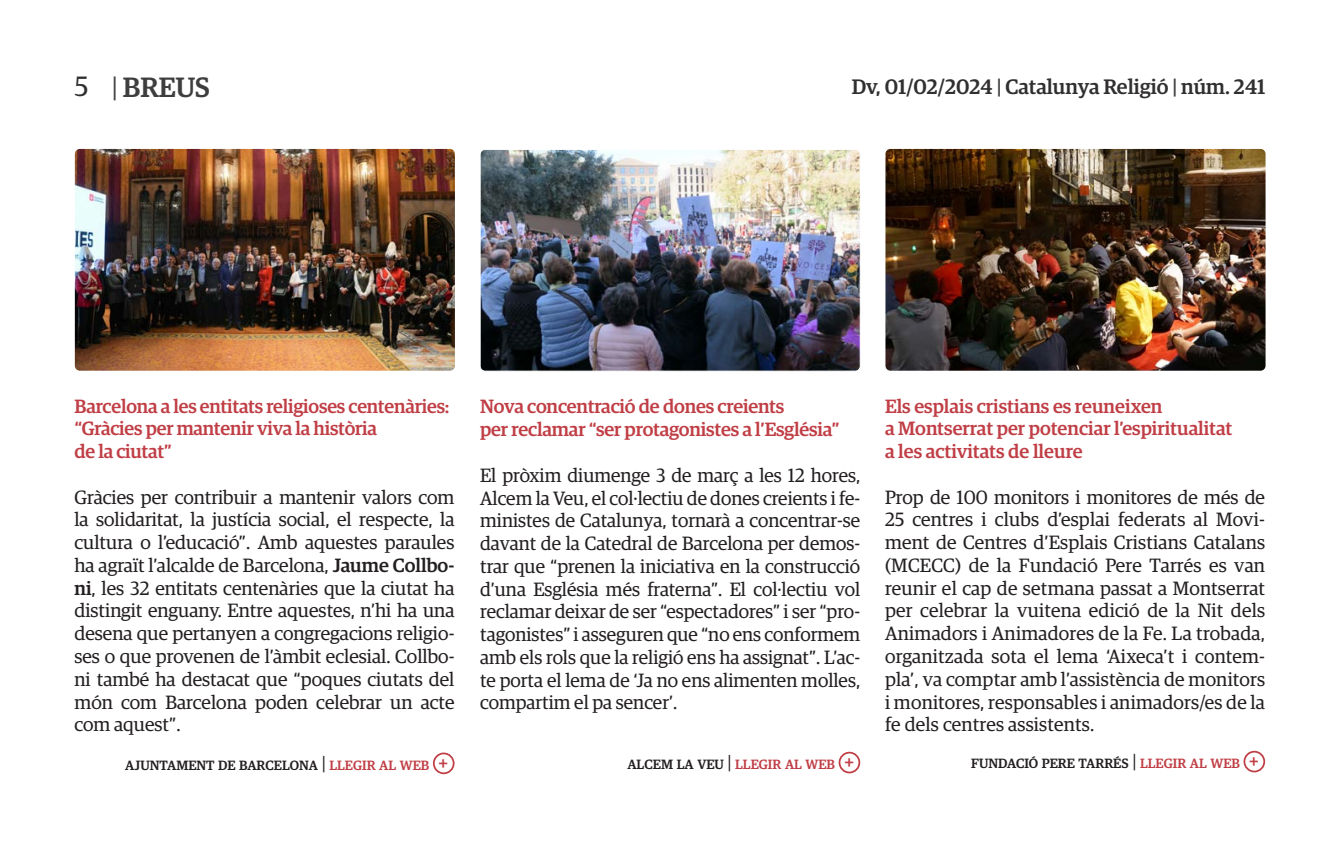
<style>
.page{position:relative;width:1340px;height:844px;background:#fff}
.page>*{position:absolute;margin:0;border:0;box-sizing:border-box;transform-origin:0 0}
.t1{font:500 28px "Guardian Egyp";letter-spacing:-.005em;color:#3e3e3f}
.t2{font:500 21px "Guardian Egyp";color:#312f30}
.t3{font:19.25px/22.8px "Guardian Egyp";color:#231f20;text-align:justify}
.t4{font:500 19.25px/22.8px "Guardian Egyp";letter-spacing:-.01em;color:#c03e45}
.t5{font:500 19.25px "Guardian Egyp";color:#c03e45}
.t6{font:500 13.47px "Guardian Egyp";color:#231f20}
.t7{font:500 13.47px "Guardian Egyp";color:#c03e45}
.s1{font-weight:400;color:#312f30}
.s2{font-weight:400}
.s3{color:#3e3e3f}
.s4{font-weight:500}
.s5{font-weight:400;font-size:19.25px}
.s6{color:#c03e45}
.s7{color:#231f20}
.s8{font-weight:400;font-size:19.25px;color:#231f20}
</style>
<div class="page">
<div style="left:838px;top:751px;width:22px;height:22px;border:2px solid #c03e45;border-radius:50%"></div>
<img style="left:480px;top:151px;width:380px;height:218px">
<div style="left:480px;top:149px;width:380px;height:222px;border:1px solid #fff;border-radius:5px"></div>
<div style="left:433px;top:752px;width:21px;height:22px;border:2px solid #c03e45;border-radius:50%"></div>
<img style="left:75px;top:149px;width:380px;height:221px">
<div style="left:1243px;top:750px;width:22px;height:22px;border:2px solid #c03e45;border-radius:50%"></div>
<img style="left:885px;top:149px;width:380px;height:221px">
<h1 class="t1" style="left:74px;top:67px;width:137px"><span class="s1">5</span> <span class="s2">|</span> BREUS</h1>
<p class="t2" style="left:851px;top:71px;width:415px">Dv, 01/02/2024 <span class="s3">|</span> Catalunya Religió <span class="s3">|</span> núm. 241</p>
<p class="t4" style="left:74px;top:393px;width:376px">Barcelona a les entitats religioses centenàries: “Gràcies per mantenir viva la història</p>
<p class="t4" style="left:74px;top:438px;width:99px">de la ciutat”</p>
<p class="t3" style="left:74px;top:484px;width:381px">Gràcies per contribuir a mantenir valors com la solidaritat, la justícia social, el respecte, la cultura o l’educació”. Amb aquestes paraules ha agraït l’alcalde de Barcelona, <span class="s4">Jaume Collbo&shy;ni</span>, les 32 entitats centenàries que la ciutat ha distingit enguany. Entre aquestes, n’hi ha una desena que pertanyen a congregacions religio&shy;ses o que provenen de l’àmbit eclesial. Collbo&shy;ni també ha destacat que “poques ciutats del món com Barcelona poden celebrar un acte com aquest”.</p>
<p class="t6" style="left:125px;top:755px;width:305px">AJUNTAMENT DE BARCELONA <span class="s5">|</span> <span class="s6">LLEGIR AL WEB</span></p>
<p class="t5" style="left:438px;top:749px;width:12px">+</p>
<p class="t4" style="left:480px;top:394px;width:306px">Nova concentració de dones creients</p>
<p class="t4" style="left:480px;top:416px;width:361px">per reclamar “ser protagonistes a l’Església”</p>
<p class="t3" style="left:480px;top:462px;width:381px">El pròxim diumenge 3 de març a les 12 hores, Alcem la Veu, el col·lectiu de dones creients i fe&shy;ministes de Catalunya, tornarà a concentrar-se davant de la Catedral de Barcelona per demos&shy;trar que “prenen la iniciativa en la construcció d’una Església més fraterna”. El col·lectiu vol reclamar deixar de ser “espectadores” i ser “pro&shy;tagonistes” i asseguren que “no ens conformem amb els rols que la religió ens ha assignat”. L’ac&shy;te porta el lema de ‘Ja no ens alimenten molles, compartim el pa sencer’.</p>
<p class="t7" style="left:627px;top:754px;width:209px"><span class="s7">ALCEM LA VEU</span> <span class="s8">|</span> LLEGIR AL WEB</p>
<p class="t5" style="left:844px;top:748px;width:12px">+</p>
<p class="t4" style="left:885px;top:393px;width:279px">Els esplais cristians es reuneixen</p>
<p class="t4" style="left:885px;top:415px;width:349px">a Montserrat per potenciar l’espiritualitat</p>
<p class="t4" style="left:885px;top:438px;width:199px">a les activitats de lleure</p>
<p class="t3" style="left:885px;top:484px;width:381px">Prop de 100 monitors i monitores de més de 25 centres i clubs d’esplai federats al Movi&shy;ment de Centres d’Esplais Cristians Catalans (MCECC) de la Fundació Pere Tarrés es van reunir el cap de setmana passat a Montserrat per celebrar la vuitena edició de la Nit dels Animadors i Animadores de la Fe. La trobada, organitzada sota el lema ‘Aixeca’t i contem&shy;pla’, va comptar amb l’assistència de monitors i monitores, responsables i animadors/es de la fe dels centres assistents.</p>
<p class="t6" style="left:971px;top:753px;width:270px">FUNDACIÓ PERE TARRÉS <span class="s5">|</span> <span class="s6">LLEGIR AL WEB</span></p>
<p class="t5" style="left:1248px;top:747px;width:12px">+</p>
</div>
